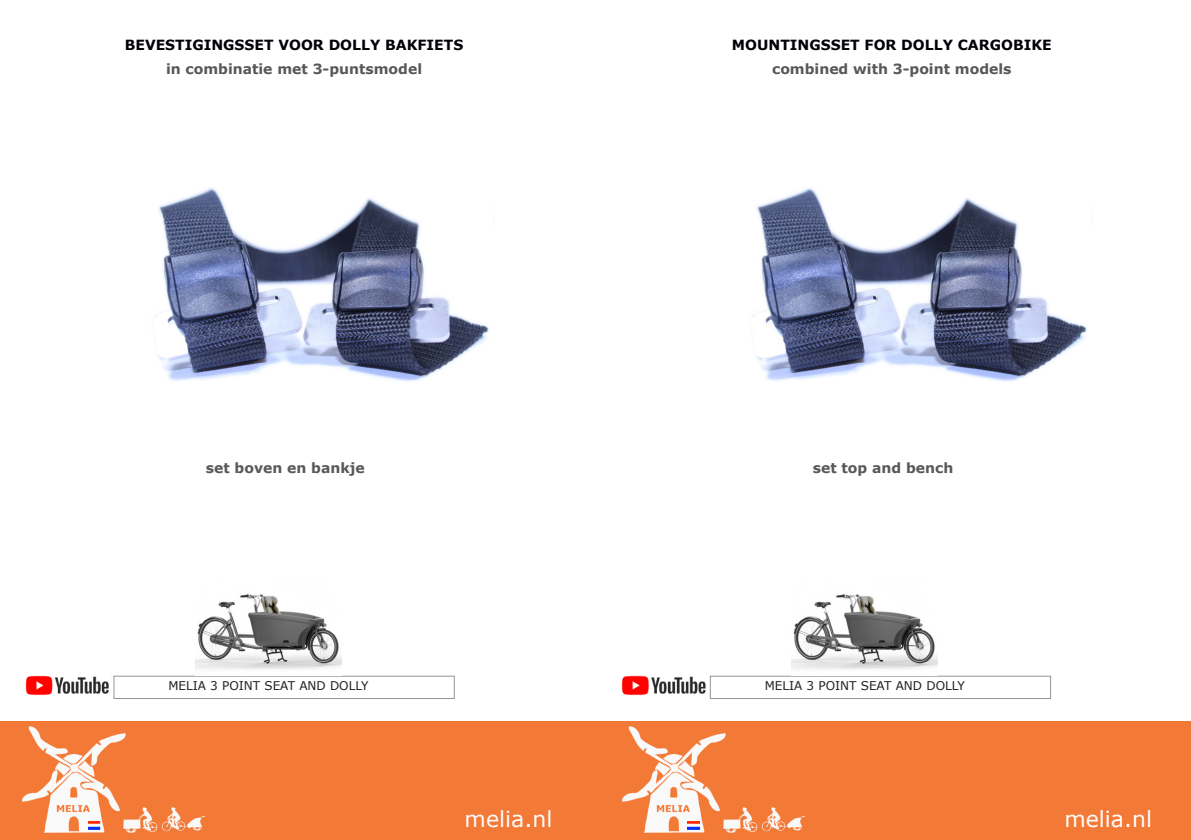
<style>
.page{position:relative;width:1191px;height:840px;background:#fff}
.page>*{position:absolute;margin:0;border:0;box-sizing:border-box;transform-origin:0 0}
.t1{font:22px "Verdana";color:#fffcfc}
.t2{font:700 14px "Verdana";color:#57585a}
.t3{font:700 14px "Verdana";color:#000007}
.t4{font:12px "Verdana";color:#231f20}
</style>
<div class="page">
<div style="left:0;top:720px;width:595px;height:119px;background:#f37937"></div>
<img style="left:23px;top:726px;width:182px;height:105px">
<svg style="left:88px;top:821px;width:12px;height:7px"></svg>
<div style="left:595px;top:720px;width:596px;height:119px;background:#f37937"></div>
<img style="left:622px;top:726px;width:182px;height:105px">
<svg style="left:688px;top:821px;width:12px;height:7px"></svg>
<img style="left:622px;top:675px;width:96px;height:24px">
<div style="left:708px;top:662px;width:36px;height:20px;background:#fff"></div>
<div style="left:710px;top:675px;width:341px;height:23px;border:1px solid #939598"></div>
<img style="left:25px;top:675px;width:97px;height:24px">
<div style="left:112px;top:662px;width:36px;height:20px;background:#fff"></div>
<div style="left:113px;top:675px;width:342px;height:23px;border:1px solid #939598"></div>
<img style="left:752px;top:188px;width:335px;height:193px">
<img style="left:154px;top:188px;width:335px;height:193px">
<img style="left:792px;top:594px;width:146px;height:75px">
<img style="left:195px;top:594px;width:146px;height:75px">
<p class="t3" style="left:125px;top:36px;width:340px">BEVESTIGINGSSET VOOR DOLLY BAKFIETS</p>
<p class="t2" style="left:166px;top:60px;width:258px">in combinatie met 3-puntsmodel</p>
<p class="t3" style="left:732px;top:36px;width:321px">MOUNTINGSSET FOR DOLLY CARGOBIKE</p>
<p class="t2" style="left:772px;top:60px;width:241px">combined with 3-point models</p>
<p class="t2" style="left:206px;top:458px;width:160px">set boven en bankje</p>
<p class="t2" style="left:812px;top:458px;width:142px">set top and bench</p>
<p class="t4" style="left:168px;top:678px;width:202px">MELIA 3 POINT SEAT AND DOLLY</p>
<p class="t4" style="left:764px;top:678px;width:202px">MELIA 3 POINT SEAT AND DOLLY</p>
<p class="t1" style="left:464px;top:804px;width:89px">melia.nl</p>
<p class="t1" style="left:1064px;top:804px;width:89px">melia.nl</p>
</div>
